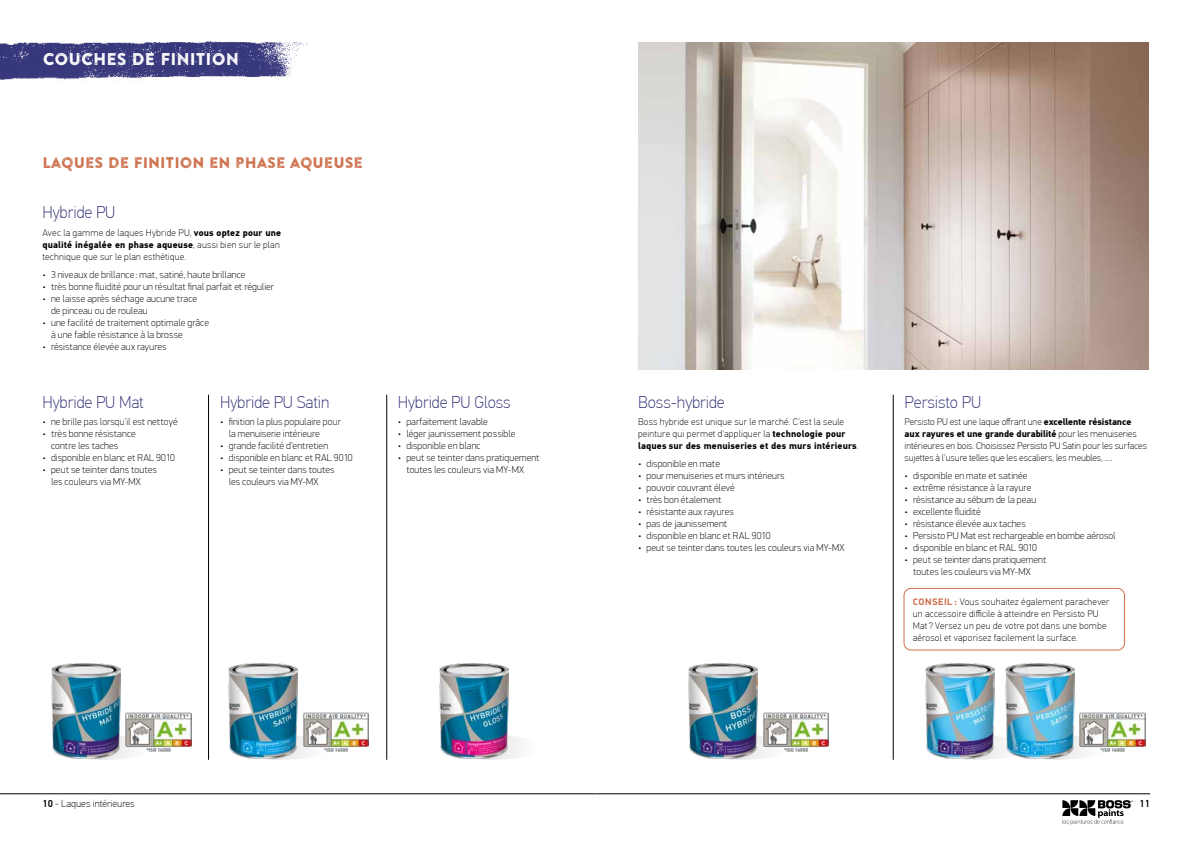
<style>
.page{position:relative;width:1191px;height:842px;background:#fff}
.page>*{position:absolute;margin:0;border:0;box-sizing:border-box;transform-origin:0 0}
.t1{font:100 17px "PF Din Text Pro";color:#353378}
.t2{font:17px "Brandon Printed Two";color:#fff}
.t3{font:15.3px "Brandon Printed Two";color:#cd6f4b}
.t4{font:100 10px/12px "PFDIN Display Pro";letter-spacing:.01em;color:#000}
.t5{font:100 10px "PF Din Text Pro";color:#000}
.t6{font:500 10px "PF Din Text Pro";color:#000}
.t7{font:100 9.5px/12px "PF Din Text Pro";letter-spacing:.02em;color:#000}
.t8{font:100 9.5px/12px "PF Din Text Pro";letter-spacing:-.005em;color:#000}
.s1{font-weight:700}
.s2{font-family:"PFDIN Display Pro";font-weight:700;color:#cd6f4b}
.s3{font-weight:500}
</style>
<div class="page">
<hr style="left:0;top:793px;width:595px;height:1px;background:#000">
<hr style="left:595px;top:793px;width:555px;height:1px;background:#000">
<svg style="left:1062px;top:800px;width:70px;height:25px"></svg>
<img style="left:0;top:41px;width:308px;height:39px">
<img style="left:638px;top:43px;width:510px;height:327px">
<hr style="left:208px;top:395px;width:1px;height:365px;background:#000">
<hr style="left:386px;top:395px;width:1px;height:365px;background:#000">
<hr style="left:893px;top:395px;width:1px;height:365px;background:#000">
<div style="left:903px;top:588px;width:221px;height:62px;border:1px solid #cd6f4b;border-radius:7px"></div>
<svg style="left:53px;top:735px;width:102px;height:25px"></svg>
<img style="left:51px;top:663px;width:69px;height:95px">
<svg style="left:230px;top:735px;width:102px;height:25px"></svg>
<img style="left:229px;top:663px;width:68px;height:95px">
<svg style="left:690px;top:735px;width:102px;height:25px"></svg>
<img style="left:689px;top:663px;width:68px;height:95px">
<div style="left:441px;top:735px;width:102px;height:25px;background:#f5f5f5;border-radius:50%"></div>
<img style="left:440px;top:663px;width:68px;height:95px">
<svg style="left:927px;top:735px;width:102px;height:25px"></svg>
<img style="left:926px;top:663px;width:68px;height:95px">
<svg style="left:1007px;top:735px;width:101px;height:25px"></svg>
<img style="left:1005px;top:663px;width:69px;height:95px">
<img style="left:126px;top:712px;width:65px;height:39px">
<img style="left:303px;top:712px;width:65px;height:39px">
<img style="left:1079px;top:712px;width:66px;height:39px">
<img style="left:763px;top:712px;width:65px;height:39px">
<h1 class="t2" style="left:43px;top:49px;width:198px">COUCHES DE FINITION</h1>
<h2 class="t3" style="left:43px;top:153px;width:322px">LAQUES DE FINITION EN PHASE AQUEUSE</h2>
<h1 class="t1" style="left:43px;top:203px;width:74px">Hybride PU</h1>
<p class="t7" style="left:43px;top:227px;width:240px">Avec la gamme de laques Hybride PU, <span class="s1">vous optez pour une qualité inégalée en phase aqueuse</span>, aussi bien sur le plan technique que sur le plan esthétique.</p>
<p class="t4" style="left:43px;top:268px;width:204px">• 3 niveaux de brillance : mat, satiné, haute brillance</p>
<p class="t4" style="left:43px;top:280px;width:233px">• très bonne fluidité pour un résultat final parfait et régulier</p>
<p class="t4" style="left:51px;top:292px;width:148px;text-indent:-8px">• ne laisse après séchage aucune trace de pinceau ou de rouleau</p>
<p class="t4" style="left:51px;top:316px;width:159px;text-indent:-8px">• une facilité de traitement optimale grâce à une faible résistance à la brosse</p>
<p class="t4" style="left:43px;top:340px;width:126px">• résistance élevée aux rayures</p>
<h1 class="t1" style="left:43px;top:392px;width:103px">Hybride PU Mat</h1>
<p class="t4" style="left:43px;top:416px;width:137px">• ne brille pas lorsqu'il est nettoyé</p>
<p class="t4" style="left:51px;top:428px;width:86px;text-indent:-8px">• très bonne résistance contre les taches</p>
<p class="t4" style="left:43px;top:452px;width:134px">• disponible en blanc et RAL 9010</p>
<p class="t4" style="left:51px;top:464px;width:107px;text-indent:-8px">• peut se teinter dans toutes les couleurs via MY‑MX</p>
<h1 class="t1" style="left:220px;top:392px;width:111px">Hybride PU Satin</h1>
<p class="t4" style="left:229px;top:416px;width:113px;text-indent:-8px">• finition la plus populaire pour la menuiserie intérieure</p>
<p class="t4" style="left:220px;top:440px;width:109px">• grande facilité d’entretien</p>
<p class="t4" style="left:220px;top:452px;width:134px">• disponible en blanc et RAL 9010</p>
<p class="t4" style="left:229px;top:464px;width:107px;text-indent:-8px">• peut se teinter dans toutes les couleurs via MY‑MX</p>
<h1 class="t1" style="left:398px;top:392px;width:114px">Hybride PU Gloss</h1>
<p class="t4" style="left:398px;top:416px;width:91px">• parfaitement lavable</p>
<p class="t4" style="left:398px;top:428px;width:119px">• léger jaunissement possible</p>
<p class="t4" style="left:398px;top:440px;width:84px">• disponible en blanc</p>
<p class="t4" style="left:406px;top:452px;width:135px;text-indent:-8px">• peut se teinter dans pratiquement toutes les couleurs via MY‑MX</p>
<h1 class="t1" style="left:638px;top:392px;width:88px">Boss-hybride</h1>
<p class="t7" style="left:638px;top:416px;width:222px">Boss hybride est unique sur le marché. C'est la seule peinture qui permet d'appliquer la <span class="s1">technologie pour laques sur des menuiseries et des murs intérieurs</span>.</p>
<p class="t4" style="left:638px;top:457px;width:83px">• disponible en mate</p>
<p class="t4" style="left:638px;top:469px;width:148px">• pour menuiseries et murs intérieurs</p>
<p class="t4" style="left:638px;top:481px;width:98px">• pouvoir couvrant élevé</p>
<p class="t4" style="left:638px;top:493px;width:85px">• très bon étalement</p>
<p class="t4" style="left:638px;top:505px;width:97px">• résistante aux rayures</p>
<p class="t4" style="left:638px;top:517px;width:91px">• pas de jaunissement</p>
<p class="t4" style="left:638px;top:529px;width:134px">• disponible en blanc et RAL 9010</p>
<p class="t4" style="left:638px;top:541px;width:208px">• peut se teinter dans toutes les couleurs via MY‑MX</p>
<h1 class="t1" style="left:904px;top:392px;width:78px">Persisto PU</h1>
<p class="t8" style="left:904px;top:416px;width:244px">Persisto PU est une laque offrant une <span class="s1">excellente résistance aux rayures et une grande durabilité</span> pour les menuiseries intérieures en bois. Choisissez Persisto PU Satin pour les surfaces sujettes à l'usure telles que les escaliers, les meubles, .....</p>
<p class="t4" style="left:904px;top:469px;width:124px">• disponible en mate et satinée</p>
<p class="t4" style="left:904px;top:481px;width:128px">• extrême résistance à la rayure</p>
<p class="t4" style="left:904px;top:493px;width:133px">• résistance au sébum de la peau</p>
<p class="t4" style="left:904px;top:505px;width:78px">• excellente fluidité</p>
<p class="t4" style="left:904px;top:517px;width:123px">• résistance élevée aux taches</p>
<p class="t4" style="left:904px;top:529px;width:213px">• Persisto PU Mat est rechargeable en bombe aérosol</p>
<p class="t4" style="left:904px;top:541px;width:134px">• disponible en blanc et RAL 9010</p>
<p class="t4" style="left:913px;top:553px;width:135px;text-indent:-8px">• peut se teinter dans pratiquement toutes les couleurs via MY‑MX</p>
<p class="t7" style="left:912px;top:596px;width:198px"><span class="s2">CONSEIL :</span> Vous souhaitez également parachever un accessoire difficile à atteindre en Persisto PU Mat ? Versez un peu de votre pot dans une bombe aérosol et vaporisez facilement la surface.</p>
<p class="t5" style="left:43px;top:798px;width:94px"><span class="s3">10</span> - Laques intérieures</p>
<p class="t6" style="left:1139px;top:798px;width:12px">11</p>
</div>
